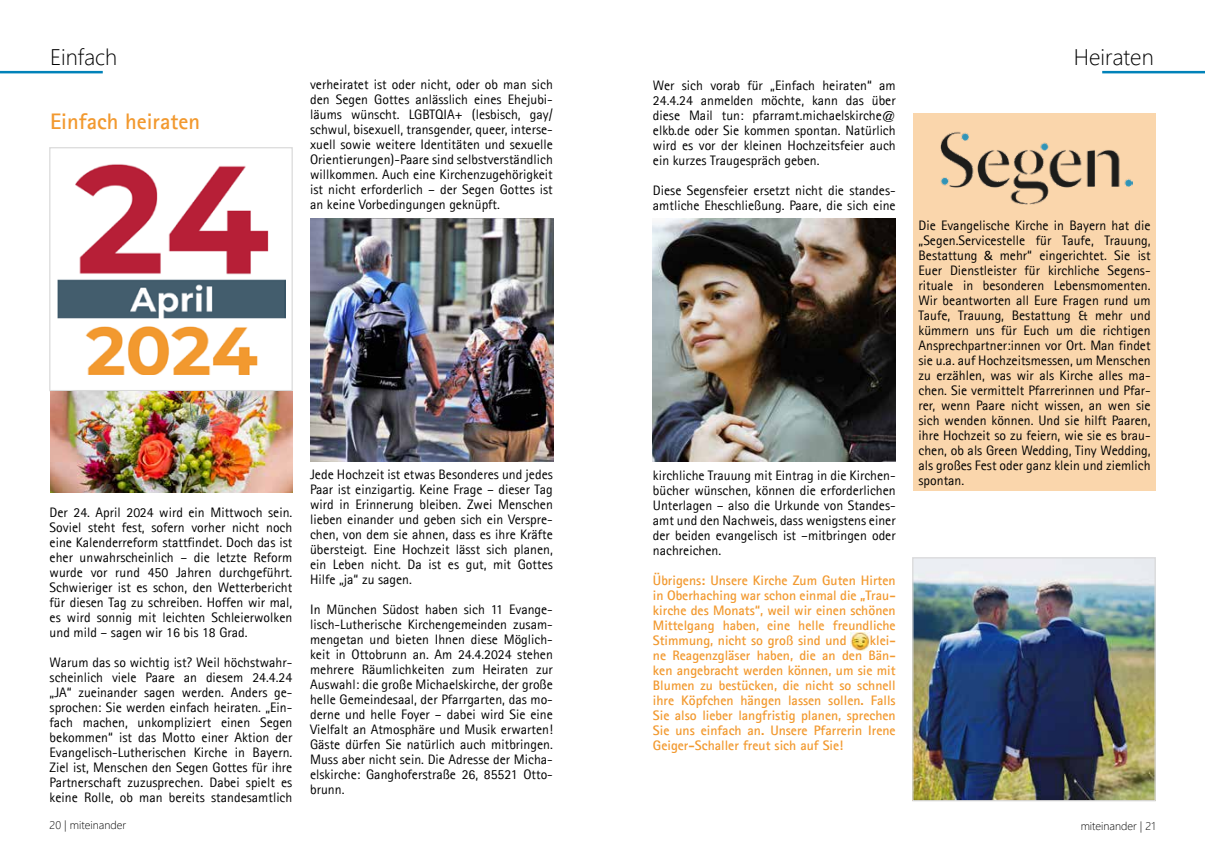
<style>
.page{position:relative;width:1205px;height:851px;background:#fff}
.page>*{position:absolute;margin:0;border:0;box-sizing:border-box;transform-origin:0 0}
.t1{font:300 22.5px "Segoe UI";color:#000}
.t2{font:700 22.5px "Agfa Rotis Sans Serif";color:#f2992f}
.t3{font:13.75px/15px "Agfa Rotis Sans Serif";color:#000;text-align:justify}
.t4{font:700 13.75px/15px "Agfa Rotis Sans Serif";color:#f2992f;text-align:justify}
.t5{font:300 11.25px "Segoe UI";color:#000}
.s1{font-family:"Calibri"}
</style>
<div class="page">
<hr style="left:0;top:71px;width:103px;height:2px;background:#0082b9">
<hr style="left:1102px;top:71px;width:103px;height:2px;background:#0082b9">
<img style="left:57px;top:164px;width:228px;height:210px">
<div style="left:49px;top:147px;width:244px;height:244px;border:1px solid #dadada"></div>
<img style="left:311px;top:218px;width:242px;height:243px">
<img style="left:50px;top:391px;width:243px;height:102px">
<div style="left:913px;top:113px;width:243px;height:377px;background:#fad6ac"></div>
<img style="left:941px;top:132px;width:191px;height:73px">
<img style="left:914px;top:559px;width:240px;height:240px">
<div style="left:912px;top:557px;width:244px;height:244px;border:1px solid #dadada"></div>
<img style="left:653px;top:218px;width:242px;height:243px">
<img style="left:850px;top:632px;width:19px;height:18px">
<h1 class="t1" style="left:50px;top:36px;width:69px">Einfach</h1>
<h1 class="t2" style="left:50px;top:107px;width:152px">Einfach heiraten</h1>
<p class="t3" style="left:310px;top:76px;width:244px">verheiratet ist oder nicht, oder ob man sich den Segen Gottes anlässlich eines Ehejubi&shy;läums wünscht. LGBTQIA+ (lesbisch, gay/ schwul, bisexuell, transgender, queer, interse&shy;xuell sowie weitere Identitäten und sexuelle Orientierungen)-Paare sind selbstverständlich willkommen. Auch eine Kirchenzugehörigkeit ist nicht erforderlich – der Segen Gottes ist an keine Vorbedingungen geknüpft.</p>
<p class="t3" style="left:50px;top:504px;width:244px">Der 24. April 2024 wird ein Mittwoch sein.<br>Soviel steht fest, sofern vorher nicht noch eine Kalenderreform stattfindet. Doch das ist eher unwahrscheinlich – die letzte Reform wurde vor rund 450 Jahren durchgeführt.<br>Schwieriger ist es schon, den Wetterbericht für diesen Tag zu schreiben. Hoffen wir mal, es wird sonnig mit leichten Schleierwolken und mild – sagen wir 16 bis 18 Grad.</p>
<p class="t3" style="left:50px;top:654px;width:244px">Warum das so wichtig ist? Weil höchstwahr&shy;scheinlich viele Paare an diesem 24.4.24 „JA“ zueinander sagen werden. Anders ge&shy;sprochen: Sie werden einfach heiraten. „Ein&shy;fach machen, unkompliziert einen Segen bekommen“ ist das Motto einer Aktion der Evangelisch-Lutherischen Kirche in Bayern.<br>Ziel ist, Menschen den Segen Gottes für ihre Partnerschaft zuzusprechen. Dabei spielt es keine Rolle, ob man bereits standesamtlich</p>
<p class="t3" style="left:310px;top:466px;width:244px">Jede Hochzeit ist etwas Besonderes und jedes Paar ist einzigartig. Keine Frage – dieser Tag wird in Erinnerung bleiben. Zwei Menschen lieben einander und geben sich ein Verspre&shy;chen, von dem sie ahnen, dass es ihre Kräfte übersteigt. Eine Hochzeit lässt sich planen, ein Leben nicht. Da ist es gut, mit Gottes Hilfe „ja“ zu sagen.</p>
<p class="t3" style="left:310px;top:601px;width:244px">In München Südost haben sich 11 Evange&shy;lisch-Lutherische Kirchengemeinden zusam&shy;mengetan und bieten Ihnen diese Möglich&shy;keit in Ottobrunn an. Am 24.4.2024 stehen mehrere Räumlichkeiten zum Heiraten zur Auswahl: die große Michaelskirche, der große helle Gemeindesaal, der Pfarrgarten, das mo&shy;derne und helle Foyer – dabei wird Sie eine Vielfalt an Atmosphäre und Musik erwarten!<br>Gäste dürfen Sie natürlich auch mitbringen.<br>Muss aber nicht sein. Die Adresse der Micha&shy;elskirche: Ganghoferstraße 26, 85521 Otto&shy;brunn.</p>
<p class="t3" style="left:653px;top:78px;width:244px">Wer sich vorab für „Einfach heiraten“ am 24.4.24 anmelden möchte, kann das über diese Mail tun: pfarramt.michaelskirche@ elkb.de oder Sie kommen spontan. Natürlich wird es vor der kleinen Hochzeitsfeier auch ein kurzes Traugespräch geben.</p>
<p class="t3" style="left:653px;top:183px;width:244px">Diese Segensfeier ersetzt nicht die standes&shy;amtliche Eheschließung. Paare, die sich eine</p>
<p class="t3" style="left:653px;top:468px;width:244px">kirchliche Trauung mit Eintrag in die Kirchen&shy;bücher wünschen, können die erforderlichen Unterlagen – also die Urkunde von Standes&shy;amt und den Nachweis, dass wenigstens einer der beiden evangelisch ist –mitbringen oder nachreichen.</p>
<p class="t4" style="left:653px;top:572px;width:244px">Übrigens: Unsere Kirche Zum Guten Hirten in Oberhaching war schon einmal die „Trau&shy;kirche des Monats“, weil wir einen schönen Mittelgang haben, eine helle freundliche Stimmung, nicht so groß sind und</p>
<p class="t4" style="left:653px;top:632px;width:244px;text-indent:217px">klei&shy;ne Reagenzgläser haben, die an den Bän&shy;ken angebracht werden können, um sie mit Blumen zu bestücken, die nicht so schnell ihre Köpfchen hängen lassen sollen. Falls Sie also lieber langfristig planen, sprechen Sie uns einfach an. Unsere Pfarrerin Irene Geiger-Schaller freut sich auf Sie!</p>
<h1 class="t1" style="left:1074px;top:36px;width:81px">Heiraten</h1>
<p class="t3" style="left:918px;top:218px;width:234px">Die Evangelische Kirche in Bayern hat die „Segen.Servicestelle für Taufe, Trauung, Bestattung <span class="s1">&amp;</span> mehr“ eingerichtet. Sie ist Euer Dienstleister für kirchliche Segens&shy;rituale in besonderen Lebensmomenten.<br>Wir beantworten all Eure Fragen rund um Taufe, Trauung, Bestattung &amp; mehr und kümmern uns für Euch um die richtigen Ansprechpartner:innen vor Ort. Man findet sie u.a. auf Hochzeitsmessen, um Menschen zu erzählen, was wir als Kirche alles ma&shy;chen. Sie vermittelt Pfarrerinnen und Pfar&shy;rer, wenn Paare nicht wissen, an wen sie sich wenden können. Und sie hilft Paaren, ihre Hochzeit so zu feiern, wie sie es brau&shy;chen, ob als Green Wedding, Tiny Wedding, als großes Fest oder ganz klein und ziemlich spontan.</p>
<p class="t5" style="left:50px;top:814px;width:78px">20 | miteinander</p>
<p class="t5" style="left:1080px;top:815px;width:76px">miteinander | 21</p>
</div>
